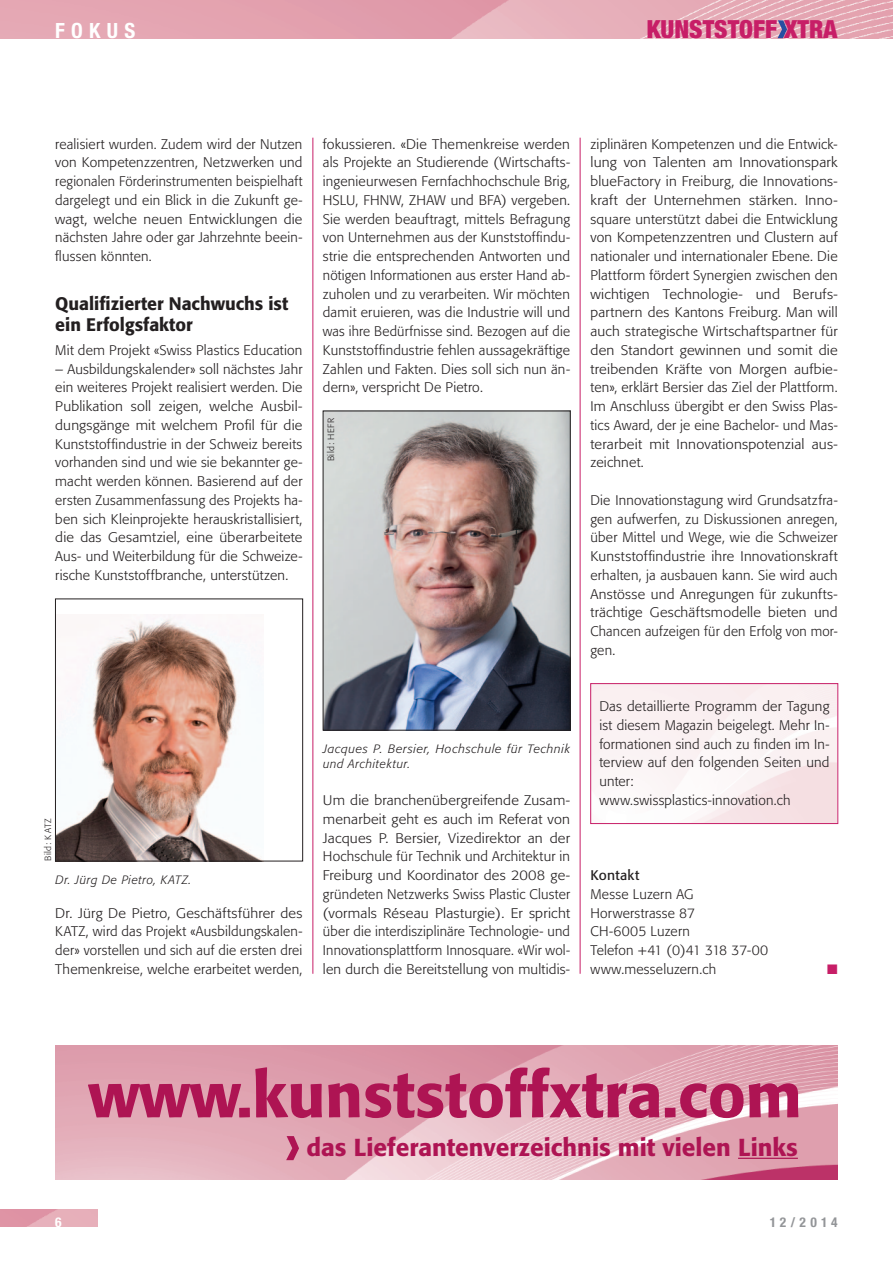
<style>
.page{position:relative;width:893px;height:1263px;background:#fff}
.page>*{position:absolute;margin:0;border:0;box-sizing:border-box;transform-origin:0 0}
.t1{font:500 62.7px "Formata";color:#ae1453}
.t2{font:900 condensed 25.05px "Helvetica Neue";color:#c71e67}
.t3{font:500 24.3px "Formata";color:#ae1453}
.t4{font:700 condensed 21px "Helvetica Neue";color:#fff}
.t5{font:500 18px/21.6px "Formata";color:#231f20}
.t6{font:300 13.8px/18.8px "Formata";letter-spacing:.015em;color:#231f20;text-align:justify}
.t7{font:300 13.8px/18.8px "Formata";letter-spacing:.015em;color:#231f20;text-align:justify;scale:1.05 1}
.t8{font:300 13.8px/18.8px "Formata";letter-spacing:.015em;color:#231f20;text-align:justify;scale:1.04 1}
.t9{font:13.8px "Formata";letter-spacing:.02em;color:#231f20}
.t10{font:13.8px "Zapf Dingbats ITC";color:#c71e67}
.t11{font:700 condensed 13.5px "Helvetica Neue";letter-spacing:.29em;color:#939598}
.t12{font:700 condensed 13.5px "Helvetica Neue";color:#fff}
.t13{font:italic 300 12px/15px "Formata";letter-spacing:.05em;color:#231f20}
.t14{font:300 9px "Formata";letter-spacing:.06em;color:#231f20}
</style>
<div class="page">
<img style="left:0;top:0;width:893px;height:38px">
<svg style="left:777px;top:20px;width:10px;height:18px"></svg>
<img style="left:0;top:1210px;width:98px;height:17px">
<img style="left:325px;top:413px;width:243px;height:315px">
<div style="left:323px;top:411px;width:247px;height:319px;border:1px solid #231f20"></div>
<img style="left:57px;top:616px;width:205px;height:243px">
<div style="left:55px;top:599px;width:248px;height:262px;border:1px solid #231f20"></div>
<div style="left:590px;top:683px;width:248px;height:141px;border:1px solid #c71e67"></div>
<hr style="left:313px;top:138px;width:1px;height:836px;background:#c71e67">
<hr style="left:580px;top:138px;width:1px;height:836px;background:#c71e67">
<img style="left:55px;top:1045px;width:783px;height:135px">
<hr style="left:738px;top:1158px;width:60px;height:1px;background:#ae1453">
<svg style="left:286px;top:1136px;width:13px;height:24px"></svg>
<h3 class="t4" style="left:55px;top:18px;width:80px">FOK US</h3>
<h2 class="t2" style="left:647px;top:14px;width:192px">KUNSTSTOFF XTRA</h2>
<p class="t6" style="left:55px;top:135px;width:249px">realisiert wurden. Zudem wird der Nutzen von Kompetenzzentren, Netzwerken und regionalen Förderinstrumenten beispielhaft dargelegt und ein Blick in die Zukunft ge&shy;wagt, welche neuen Entwicklungen die nächsten Jahre oder gar Jahrzehnte beein&shy;flussen könnten.</p>
<h3 class="t5" style="left:55px;top:292px;width:234px">Qualifizierter Nachwuchs ist ein Erfolgsfaktor</h3>
<p class="t6" style="left:55px;top:341px;width:249px">Mit dem Projekt «Swiss Plastics Education</p>
<p class="t6" style="left:55px;top:360px;width:249px">– Ausbildungskalender» soll nächstes Jahr ein weiteres Projekt realisiert werden. Die Publikation soll zeigen, welche Ausbil&shy;dungsgänge mit welchem Profil für die Kunststoffindustrie in der Schweiz bereits vorhanden sind und wie sie bekannter ge&shy;macht werden können. Basierend auf der ersten Zusammenfassung des Projekts ha&shy;ben sich Kleinprojekte herauskristallisiert, die das Gesamtziel, eine überarbeitete Aus- und Weiterbildung für die Schweize&shy;rische Kunststoffbranche, unterstützen.</p>
<p class="t8" style="left:323px;top:135px;width:239px">fokussieren. «Die Themenkreise werden als Projekte an Studierende (Wirtschafts&shy;ingenieurwesen Fernfachhochschule Brig, HSLU, FHNW, ZHAW und BFA) vergeben.<br>Sie werden beauftragt, mittels Befragung von Unternehmen aus der Kunststoffindu&shy;strie die entsprechenden Antworten und nötigen Informationen aus erster Hand ab&shy;zuholen und zu verarbeiten. Wir möchten damit eruieren, was die Industrie will und was ihre Bedürfnisse sind. Bezogen auf die Kunststoffindustrie fehlen aussagekräftige Zahlen und Fakten. Dies soll sich nun än&shy;dern», verspricht De Pietro.</p>
<p class="t14" style="left:326px;top:461px;width:45px;rotate:-90deg">Bild: HEFR</p>
<p class="t14" style="left:43px;top:861px;width:44px;rotate:-90deg">Bild: KATZ</p>
<p class="t13" style="left:55px;top:872px;width:137px">Dr. Jürg De Pietro, KATZ.</p>
<p class="t7" style="left:55px;top:903px;width:237px">Dr. Jürg De Pietro, Geschäftsführer des KATZ, wird das Projekt «Ausbildungskalen&shy;der» vorstellen und sich auf die ersten drei Themenkreise, welche erarbeitet werden,</p>
<p class="t13" style="left:323px;top:741px;width:249px">Jacques P. Bersier, Hochschule für Technik und Architektur.</p>
<p class="t7" style="left:323px;top:791px;width:237px">Um die branchenübergreifende Zusam&shy;menarbeit geht es auch im Referat von Jacques P. Bersier, Vizedirektor an der Hochschule für Technik und Architektur in Freiburg und Koordinator des 2008 ge&shy;gründeten Netzwerks Swiss Plastic Cluster (vormals Réseau Plasturgie). Er spricht über die interdisziplinäre Technologie- und Innovationsplattform Innosquare. «Wir wol&shy;len durch die Bereitstellung von multidis-</p>
<p class="t6" style="left:590px;top:135px;width:249px">ziplinären Kompetenzen und die Entwick&shy;lung von Talenten am Innovationspark blueFactory in Freiburg, die Innovations&shy;kraft der Unternehmen stärken. Inno&shy;square unterstützt dabei die Entwicklung von Kompetenzzentren und Clustern auf nationaler und internationaler Ebene. Die Plattform fördert Synergien zwischen den wichtigen Technologie- und Berufs&shy;partnern des Kantons Freiburg. Man will auch strategische Wirtschaftspartner für den Standort gewinnen und somit die treibenden Kräfte von Morgen aufbie&shy;ten», erklärt Bersier das Ziel der Plattform.<br>Im Anschluss übergibt er den Swiss Plas&shy;tics Award, der je eine Bachelor- und Mas&shy;terarbeit mit Innovationspotenzial aus&shy;zeichnet.</p>
<p class="t6" style="left:590px;top:491px;width:249px">Die Innovationstagung wird Grundsatzfra&shy;gen aufwerfen, zu Diskussionen anregen, über Mittel und Wege, wie die Schweizer Kunststoffindustrie ihre Innovationskraft erhalten, ja ausbauen kann. Sie wird auch Anstösse und Anregungen für zukunfts&shy;trächtige Geschäftsmodelle bieten und Chancen aufzeigen für den Erfolg von mor&shy;gen.</p>
<p class="t6" style="left:599px;top:697px;width:232px;text-align:left">Das detaillierte Programm der Tagung ist diesem Magazin beigelegt. Mehr In&shy;formationen sind auch zu finden im In&shy;terview auf den folgenden Seiten und unter:<br>www.swissplastics-innovation.ch</p>
<p class="t9" style="left:590px;top:867px;width:50px">Kontakt</p>
<p class="t6" style="left:590px;top:885px;width:179px;text-align:left">Messe Luzern AG<br>Horwerstrasse 87<br>CH-6005 Luzern<br>Telefon +41 (0)41 318 37-00 www.messeluzern.ch</p>
<p class="t10" style="left:827px;top:962px;width:12px">■</p>
<h1 class="t1" style="left:88px;top:1057px;width:715px">www.kunststoffxtra.com</h1>
<h3 class="t3" style="left:307px;top:1132px;width:493px">das Lieferantenverzeichnis mit vielen Links</h3>
<p class="t12" style="left:55px;top:1214px;width:8px">6</p>
<p class="t11" style="left:770px;top:1214px;width:70px">12/2014</p>
</div>
